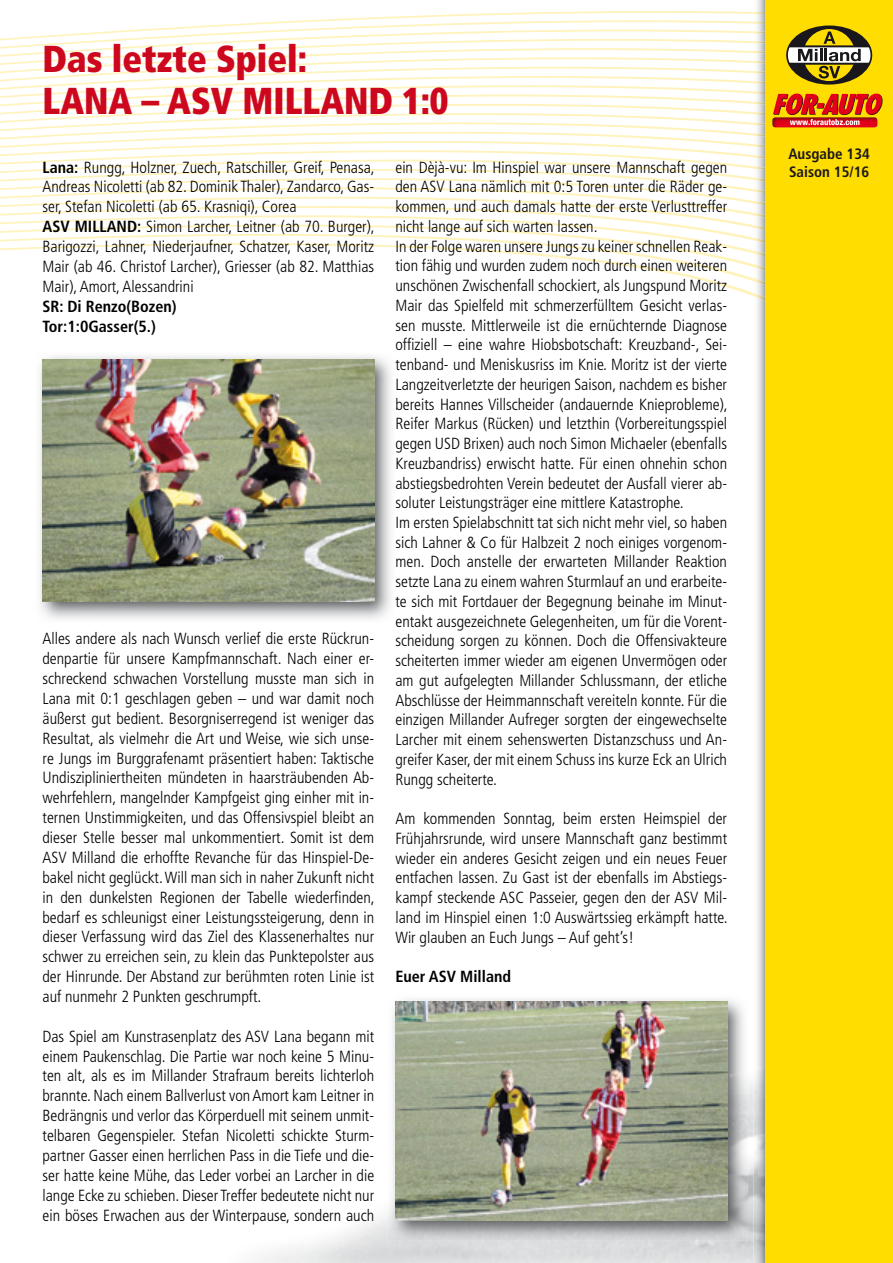
<style>
.page{position:relative;width:893px;height:1263px;background:#fff}
.page>*{position:absolute;margin:0;border:0;box-sizing:border-box;transform-origin:0 0}
.t1{font:900 condensed 37.5px/42px "Frutiger";color:#cd071e;scale:.95 1}
.t2{font:300 condensed 16.2px/19.8px "Frutiger";color:#010000;text-align:justify}
.t3{font:700 condensed 16.2px/19.8px "Frutiger";color:#010000}
.t4{font:700 condensed 15px/18px "Frutiger";color:#1a171c}
.s1{font-weight:700}
</style>
<div class="page">
<img style="left:757px;top:0;width:8px;height:1066px">
<svg style="left:0;top:11px;width:765px;height:290px"></svg>
<img style="left:753px;top:1066px;width:12px;height:197px">
<div style="left:765px;top:0;width:128px;height:1263px;background:#fd0"></div>
<svg style="left:786px;top:26px;width:86px;height:59px"></svg>
<img style="left:772px;top:118px;width:105px;height:9px">
<svg style="left:773px;top:94px;width:110px;height:31px"></svg>
<img style="left:390px;top:999px;width:357px;height:71px">
<img style="left:388px;top:1070px;width:360px;height:171px">
<img style="left:395px;top:1001px;width:332px;height:219px">
<img style="left:40px;top:356px;width:351px;height:263px">
<img style="left:43px;top:359px;width:331px;height:243px">
<h1 class="t1" style="left:43px;top:38px;width:429px">Das letzte Spiel:<br>LANA – ASV MILLAND 1:0</h1>
<p class="t2" style="left:43px;top:157px;width:334px;text-align:left"><span class="s1">Lana:</span> Rungg, Holzner, Zuech, Ratschiller, Greif, Penasa, Andreas Nicoletti (ab 82. Dominik Thaler), Zandarco, Gas&shy;ser, Stefan Nicoletti (ab 65. Krasniqi), Corea<br><span class="s1">ASV MILLAND:</span> Simon Larcher, Leitner (ab 70. Burger), Barigozzi, Lahner, Niederjaufner, Schatzer, Kaser, Moritz Mair (ab 46. Christof Larcher), Griesser (ab 82. Matthias Mair), Amort, Alessandrini</p>
<p class="t3" style="left:43px;top:296px;width:136px">SR: Di Renzo(Bozen)<br>Tor:1:0Gasser(5.)</p>
<p class="t2" style="left:43px;top:629px;width:334px">Alles andere als nach Wunsch verlief die erste Rückrun&shy;denpartie für unsere Kampfmannschaft. Nach einer er&shy;schreckend schwachen Vorstellung musste man sich in Lana mit 0:1 geschlagen geben – und war damit noch äußerst gut bedient. Besorgniserregend ist weniger das Resultat, als vielmehr die Art und Weise, wie sich unse&shy;re Jungs im Burggrafenamt präsentiert haben: Taktische Undiszipliniertheiten mündeten in haarsträubenden Ab&shy;wehrfehlern, mangelnder Kampfgeist ging einher mit in&shy;ternen Unstimmigkeiten, und das Offensivspiel bleibt an dieser Stelle besser mal unkommentiert. Somit ist dem ASV Milland die erhoffte Revanche für das Hinspiel-De&shy;bakel nicht geglückt. Will man sich in naher Zukunft nicht in den dunkelsten Regionen der Tabelle wiederfinden, bedarf es schleunigst einer Leistungssteigerung, denn in dieser Verfassung wird das Ziel des Klassenerhaltes nur schwer zu erreichen sein, zu klein das Punktepolster aus der Hinrunde. Der Abstand zur berühmten roten Linie ist auf nunmehr 2 Punkten geschrumpft.</p>
<p class="t2" style="left:43px;top:1026px;width:333px">Das Spiel am Kunstrasenplatz des ASV Lana begann mit einem Paukenschlag. Die Partie war noch keine 5 Minu&shy;ten alt, als es im Millander Strafraum bereits lichterloh brannte. Nach einem Ballverlust von Amort kam Leitner in Bedrängnis und verlor das Körperduell mit seinem unmit&shy;telbaren Gegenspieler. Stefan Nicoletti schickte Sturm&shy;partner Gasser einen herrlichen Pass in die Tiefe und die&shy;ser hatte keine Mühe, das Leder vorbei an Larcher in die lange Ecke zu schieben. Dieser Treffer bedeutete nicht nur ein böses Erwachen aus der Winterpause, sondern auch</p>
<p class="t2" style="left:395px;top:157px;width:334px;text-align:left">ein Dèjà-vu: Im Hinspiel war unsere Mannschaft gegen den ASV Lana nämlich mit 0:5 Toren unter die Räder ge&shy;kommen, und auch damals hatte der erste Verlusttreffer nicht lange auf sich warten lassen.<br>In der Folge waren unsere Jungs zu keiner schnellen Reak&shy;tion fähig und wurden zudem noch durch einen weiteren unschönen Zwischenfall schockiert, als Jungspund Moritz Mair das Spielfeld mit schmerzerfülltem Gesicht verlas&shy;sen musste. Mittlerweile ist die ernüchternde Diagnose offiziell – eine wahre Hiobsbotschaft: Kreuzband-, Sei&shy;tenband- und Meniskusriss im Knie. Moritz ist der vierte Langzeitverletzte der heurigen Saison, nachdem es bisher bereits Hannes Villscheider (andauernde Knieprobleme), Reifer Markus (Rücken) und letzthin (Vorbereitungsspiel gegen USD Brixen) auch noch Simon Michaeler (ebenfalls Kreuzbandriss) erwischt hatte. Für einen ohnehin schon abstiegsbedrohten Verein bedeutet der Ausfall vierer ab&shy;soluter Leistungsträger eine mittlere Katastrophe.<br>Im ersten Spielabschnitt tat sich nicht mehr viel, so haben sich Lahner &amp; Co für Halbzeit 2 noch einiges vorgenom&shy;men. Doch anstelle der erwarteten Millander Reaktion setzte Lana zu einem wahren Sturmlauf an und erarbeite&shy;te sich mit Fortdauer der Begegnung beinahe im Minut&shy;entakt ausgezeichnete Gelegenheiten, um für die Vorent&shy;scheidung sorgen zu können. Doch die Offensivakteure scheiterten immer wieder am eigenen Unvermögen oder am gut aufgelegten Millander Schlussmann, der etliche Abschlüsse der Heimmannschaft vereiteln konnte. Für die einzigen Millander Aufreger sorgten der eingewechselte Larcher mit einem sehenswerten Distanzschuss und An&shy;greifer Kaser, der mit einem Schuss ins kurze Eck an Ulrich Rungg scheiterte.</p>
<p class="t2" style="left:395px;top:809px;width:334px">Am kommenden Sonntag, beim ersten Heimspiel der Frühjahrsrunde, wird unsere Mannschaft ganz bestimmt wieder ein anderes Gesicht zeigen und ein neues Feuer entfachen lassen. Zu Gast ist der ebenfalls im Abstiegs&shy;kampf steckende ASC Passeier, gegen den der ASV Mil&shy;land im Hinspiel einen 1:0 Auswärtssieg erkämpft hatte.<br>Wir glauben an Euch Jungs – Auf geht’s!</p>
<p class="t3" style="left:395px;top:966px;width:117px">Euer ASV Milland</p>
<p class="t4" style="left:788px;top:145px;width:83px">Ausgabe 134<br>Saison 15/16</p>
</div>
